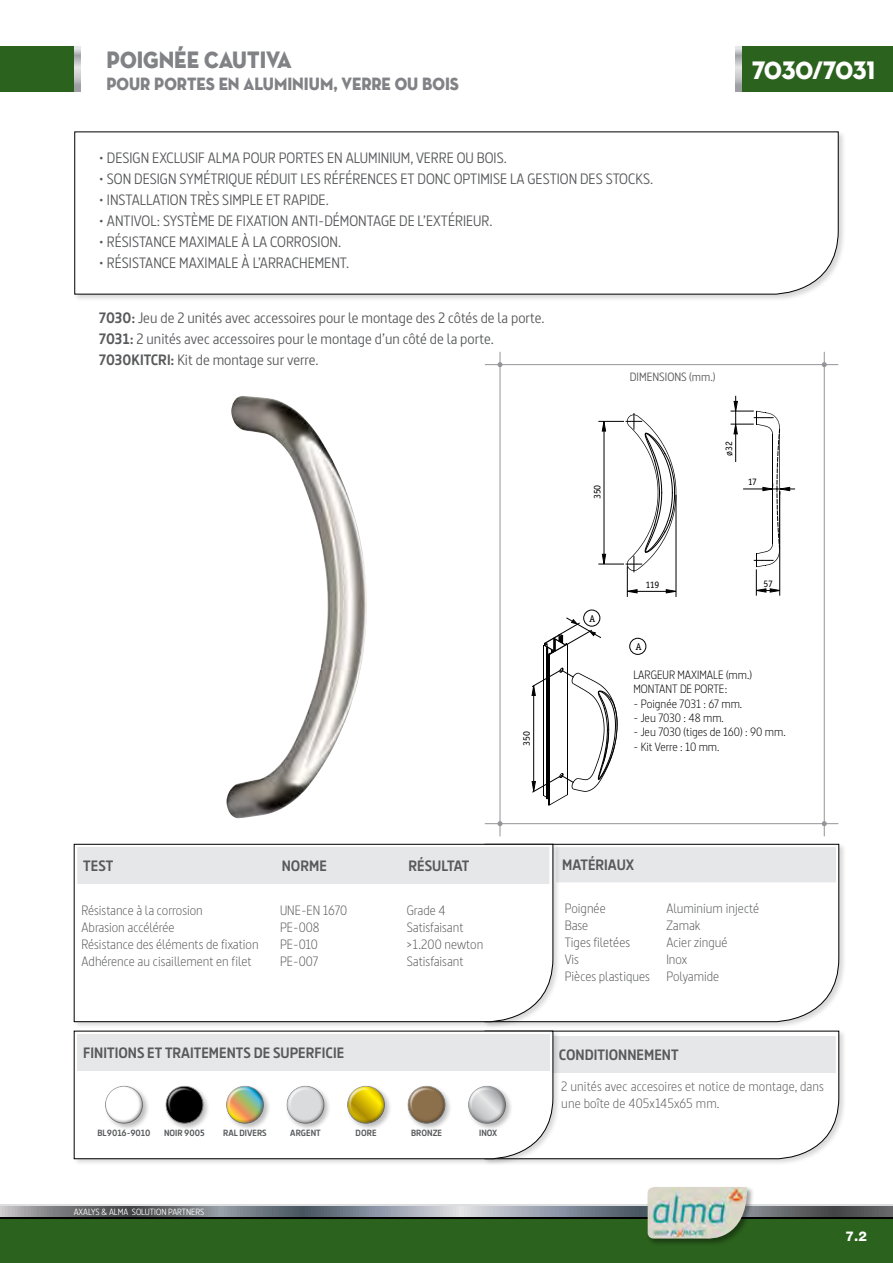
<style>
.page{position:relative;width:893px;height:1263px;background:#fff}
.page>*{position:absolute;margin:0;border:0;box-sizing:border-box;transform-origin:0 0}
.t1{font:25.5px "Neutra Disp Titling";letter-spacing:-.01em;color:#fff;scale:.89 1}
.t2{font:24px "Neutra Disp Titling";color:#808285;scale:.89 1}
.t3{font:18px "Neutra Disp Titling";color:#808285;scale:.89 1}
.t4{font:15px/21px "Dsignes";color:#58595b}
.t5{font:700 15px "Dsignes";color:#58595b}
.t6{font:300 13.5px/16.2px "Dsignes";color:#58595b}
.t7{font:800 13.5px "Helvetica Neue LT Std";color:#fff}
.t8{font:300 12px/14.4px "Dsignes";color:#000}
.t9{font:12px "Dsignes";color:#58595b}
.t10{font:9.9px "Officina Ser ITC";color:#000}
.t11{font:700 9px "Dsignes";color:#58595b}
.t12{font:9px "Dsignes";color:#fff}
.s1{font-weight:700}
</style>
<div class="page">
<div style="left:0;top:1209px;width:893px;height:54px;background:#2b621d"></div>
<div style="left:742px;top:46px;width:151px;height:46px;background:#2b621d"></div>
<svg style="left:0;top:1216px;width:460px;height:2px"></svg>
<svg style="left:0;top:1205px;width:460px;height:2px"></svg>
<svg style="left:0;top:1207px;width:460px;height:9px;background:#7d8289"></svg>
<svg style="left:460px;top:1216px;width:433px;height:2px"></svg>
<svg style="left:460px;top:1205px;width:433px;height:2px"></svg>
<svg style="left:460px;top:1207px;width:433px;height:9px;background:#7a7f87"></svg>
<div style="left:0;top:46px;width:74px;height:46px;background:#2b621d"></div>
<svg style="left:74px;top:46px;width:7px;height:46px"></svg>
<svg style="left:735px;top:46px;width:7px;height:46px"></svg>
<div style="left:646px;top:1185px;width:108px;height:61px;background:#000;opacity:.39"></div>
<img style="left:648px;top:1187px;width:99px;height:52px">
<div style="left:73px;top:130px;width:773px;height:172px;background:#000;opacity:.16"></div>
<svg style="left:74px;top:131px;width:765px;height:163px"></svg>
<hr style="left:485px;top:823px;width:353px;height:1px;background:#939598">
<hr style="left:485px;top:364px;width:353px;height:1px;background:#939598">
<hr style="left:824px;top:352px;width:1px;height:484px;background:#939598">
<svg style="left:497px;top:362px;width:5px;height:5px"></svg>
<svg style="left:497px;top:821px;width:5px;height:5px"></svg>
<hr style="left:500px;top:352px;width:1px;height:484px;background:#939598">
<svg style="left:822px;top:362px;width:5px;height:5px"></svg>
<svg style="left:822px;top:821px;width:5px;height:5px"></svg>
<div style="left:483px;top:1029px;width:363px;height:138px;background:#000;opacity:.16"></div>
<svg style="left:560px;top:1031px;width:279px;height:128px"></svg>
<div style="left:483px;top:843px;width:363px;height:186px;background:#000;opacity:.16"></div>
<svg style="left:560px;top:844px;width:279px;height:178px"></svg>
<div style="left:73px;top:843px;width:487px;height:186px;background:#000;opacity:.16"></div>
<svg style="left:74px;top:844px;width:479px;height:178px"></svg>
<div style="left:77px;top:847px;width:472px;height:37px;background:#e6e7e8"></div>
<img style="left:226px;top:396px;width:141px;height:422px">
<hr style="left:549px;top:655px;width:1px;height:150px;background:#000">
<hr style="left:567px;top:644px;width:1px;height:151px;background:#000">
<hr style="left:546px;top:648px;width:1px;height:150px;background:#000">
<hr style="left:548px;top:654px;width:1px;height:151px;background:#000">
<hr style="left:544px;top:645px;width:1px;height:151px;background:#000">
<hr style="left:547px;top:647px;width:1px;height:151px;background:#000">
<svg style="left:731px;top:396px;width:64px;height:200px"></svg>
<hr style="left:676px;top:495px;width:1px;height:101px;background:#000">
<svg style="left:599px;top:414px;width:77px;height:182px"></svg>
<svg style="left:532px;top:668px;width:86px;height:138px"></svg>
<div style="left:583px;top:610px;width:17px;height:16px;border:1px solid #000;border-radius:50%"></div>
<div style="left:629px;top:638px;width:17px;height:17px;border:1px solid #000;border-radius:50%"></div>
<svg style="left:544px;top:617px;width:57px;height:38px"></svg>
<div style="left:73px;top:1029px;width:487px;height:138px;background:#000;opacity:.16"></div>
<svg style="left:74px;top:1031px;width:479px;height:128px"></svg>
<div style="left:77px;top:1034px;width:472px;height:37px;background:#e6e7e8"></div>
<div style="left:104px;top:1084px;width:46px;height:47px;background:#000;opacity:.27"></div>
<div style="left:101px;top:1081px;width:39px;height:40px;background:#fff"></div>
<div style="left:103px;top:1084px;width:44px;height:40px;background:#000;opacity:.75"></div>
<div style="left:286px;top:1084px;width:45px;height:47px;background:#000;opacity:.27"></div>
<div style="left:282px;top:1081px;width:40px;height:40px;background:#fff"></div>
<div style="left:285px;top:1084px;width:44px;height:40px;background:#000;opacity:.75"></div>
<div style="left:164px;top:1084px;width:46px;height:47px;background:#000;opacity:.27"></div>
<div style="left:161px;top:1081px;width:40px;height:40px;background:#fff"></div>
<div style="left:164px;top:1084px;width:44px;height:40px;background:#000;opacity:.75"></div>
<div style="left:346px;top:1084px;width:46px;height:47px;background:#000;opacity:.27"></div>
<div style="left:343px;top:1081px;width:39px;height:40px;background:#fff"></div>
<div style="left:345px;top:1084px;width:44px;height:40px;background:#000;opacity:.75"></div>
<div style="left:225px;top:1084px;width:46px;height:47px;background:#000;opacity:.27"></div>
<div style="left:222px;top:1081px;width:39px;height:40px;background:#fff"></div>
<div style="left:224px;top:1084px;width:44px;height:40px;background:#000;opacity:.75"></div>
<div style="left:407px;top:1084px;width:45px;height:47px;background:#000;opacity:.27"></div>
<div style="left:403px;top:1081px;width:40px;height:40px;background:#fff"></div>
<div style="left:406px;top:1084px;width:44px;height:40px;background:#000;opacity:.75"></div>
<div style="left:467px;top:1084px;width:46px;height:47px;background:#000;opacity:.27"></div>
<div style="left:464px;top:1081px;width:39px;height:40px;background:#fff"></div>
<div style="left:466px;top:1084px;width:44px;height:40px;background:#000;opacity:.75"></div>
<h2 class="t2" style="left:107px;top:45px;width:209px">POIGNÉE CAUTIVA</h2>
<p class="t3" style="left:107px;top:72px;width:398px">POUR PORTES EN ALUMINIUM, VERRE OU BOIS</p>
<h1 class="t1" style="left:752px;top:54px;width:140px">7030/7031</h1>
<p class="t4" style="left:99px;top:147px;width:409px">• DESIGN EXCLUSIF ALMA POUR PORTES EN ALUMINIUM, VERRE OU BOIS.</p>
<p class="t4" style="left:99px;top:168px;width:556px">• SON DESIGN SYMÉTRIQUE RÉDUIT LES RÉFÉRENCES ET DONC OPTIMISE LA GESTION DES STOCKS.</p>
<p class="t4" style="left:99px;top:189px;width:231px">• INSTALLATION TRÈS SIMPLE ET RAPIDE.</p>
<p class="t4" style="left:99px;top:210px;width:395px">• ANTIVOL: SYSTÈME DE FIXATION ANTI-DÉMONTAGE DE L’EXTÉRIEUR.</p>
<p class="t4" style="left:99px;top:231px;width:244px">• RÉSISTANCE MAXIMALE À LA CORROSION.</p>
<p class="t4" style="left:99px;top:252px;width:252px">• RÉSISTANCE MAXIMALE À L’ARRACHEMENT.</p>
<p class="t4" style="left:99px;top:307px;width:447px"><span class="s1">7030:</span> Jeu de 2 unités avec accessoires pour le montage des 2 côtés de la porte.<br><span class="s1">7031:</span> 2 unités avec accessoires pour le montage d’un côté de la porte.<br><span class="s1">7030KITCRI:</span> Kit de montage sur verre.</p>
<p class="t9" style="left:630px;top:369px;width:87px">DIMENSIONS (mm.)</p>
<p class="t10" style="left:591px;top:499px;width:16px;rotate:-90deg">350</p>
<p class="t10" style="left:723px;top:456px;width:16px;rotate:-90deg">ø32</p>
<p class="t10" style="left:748px;top:476px;width:11px">17</p>
<p class="t10" style="left:521px;top:745px;width:16px;rotate:-90deg">350</p>
<p class="t10" style="left:590px;top:612px;width:7px">A</p>
<p class="t10" style="left:645px;top:579px;width:16px">119</p>
<p class="t10" style="left:764px;top:578px;width:11px">57</p>
<p class="t10" style="left:636px;top:641px;width:7px">A</p>
<p class="t8" style="left:633px;top:667px;width:120px">LARGEUR MAXIMALE (mm.)<br>MONTANT DE PORTE:</p>
<p class="t8" style="left:633px;top:696px;width:110px">- Poignée 7031 : 67 mm.</p>
<p class="t8" style="left:633px;top:710px;width:92px">- Jeu 7030 : 48 mm.</p>
<p class="t8" style="left:633px;top:725px;width:154px">- Jeu 7030 (tiges de 160) : 90 mm.</p>
<p class="t8" style="left:633px;top:739px;width:88px">- Kit Verre : 10 mm.</p>
<p class="t5" style="left:83px;top:857px;width:32px">TEST</p>
<p class="t5" style="left:282px;top:857px;width:47px">NORME</p>
<p class="t5" style="left:408px;top:857px;width:62px">RÉSULTAT</p>
<p class="t6" style="left:81px;top:901px;width:123px">Résistance à la corrosion</p>
<p class="t6" style="left:280px;top:901px;width:69px">UNE-EN 1670</p>
<p class="t6" style="left:407px;top:901px;width:41px">Grade 4</p>
<p class="t6" style="left:82px;top:918px;width:95px">Abrasion accélérée</p>
<p class="t6" style="left:280px;top:918px;width:41px">PE-008</p>
<p class="t6" style="left:407px;top:918px;width:58px">Satisfaisant</p>
<p class="t6" style="left:82px;top:935px;width:179px">Résistance des éléments de fixation</p>
<p class="t6" style="left:280px;top:935px;width:39px">PE-010</p>
<p class="t6" style="left:407px;top:935px;width:78px">&gt;1.200 newton</p>
<p class="t6" style="left:82px;top:952px;width:171px">Adhérence au cisaillement en filet</p>
<p class="t6" style="left:280px;top:952px;width:40px">PE-007</p>
<p class="t6" style="left:407px;top:952px;width:58px">Satisfaisant</p>
<p class="t5" style="left:83px;top:1044px;width:263px">FINITIONS ET TRAITEMENTS DE SUPERFICIE</p>
<p class="t11" style="left:98px;top:1128px;width:54px">BL9016-9010</p>
<p class="t11" style="left:164px;top:1128px;width:42px">NOIR 9005</p>
<p class="t11" style="left:223px;top:1128px;width:45px">RAL DIVERS</p>
<p class="t11" style="left:290px;top:1128px;width:32px">ARGENT</p>
<p class="t11" style="left:356px;top:1128px;width:22px">DORE</p>
<p class="t11" style="left:411px;top:1128px;width:32px">BRONZE</p>
<p class="t11" style="left:479px;top:1128px;width:20px">INOX</p>
<p class="t12" style="left:74px;top:1207px;width:132px">AXALYS &amp; ALMA SOLUTION PARTNERS</p>
<p class="t5" style="left:562px;top:856px;width:73px">MATÉRIAUX</p>
<p class="t6" style="left:565px;top:900px;width:43px">Poignée</p>
<p class="t6" style="left:666px;top:900px;width:94px">Aluminium injecté</p>
<p class="t6" style="left:565px;top:917px;width:25px">Base</p>
<p class="t6" style="left:666px;top:917px;width:36px">Zamak</p>
<p class="t6" style="left:565px;top:934px;width:67px">Tiges filetées</p>
<p class="t6" style="left:666px;top:934px;width:63px">Acier zingué</p>
<p class="t6" style="left:565px;top:951px;width:16px">Vis</p>
<p class="t6" style="left:565px;top:951px;width:156px;line-height:17px;text-indent:102px">Inox<br>Pièces plastiques Polyamide</p>
<p class="t5" style="left:559px;top:1046px;width:121px">CONDITIONNEMENT</p>
<p class="t6" style="left:561px;top:1078px;width:264px">2 unités avec accesoires et notice de montage, dans une boîte de 405x145x65 mm.</p>
<p class="t7" style="left:845px;top:1228px;width:23px">7.2</p>
</div>
